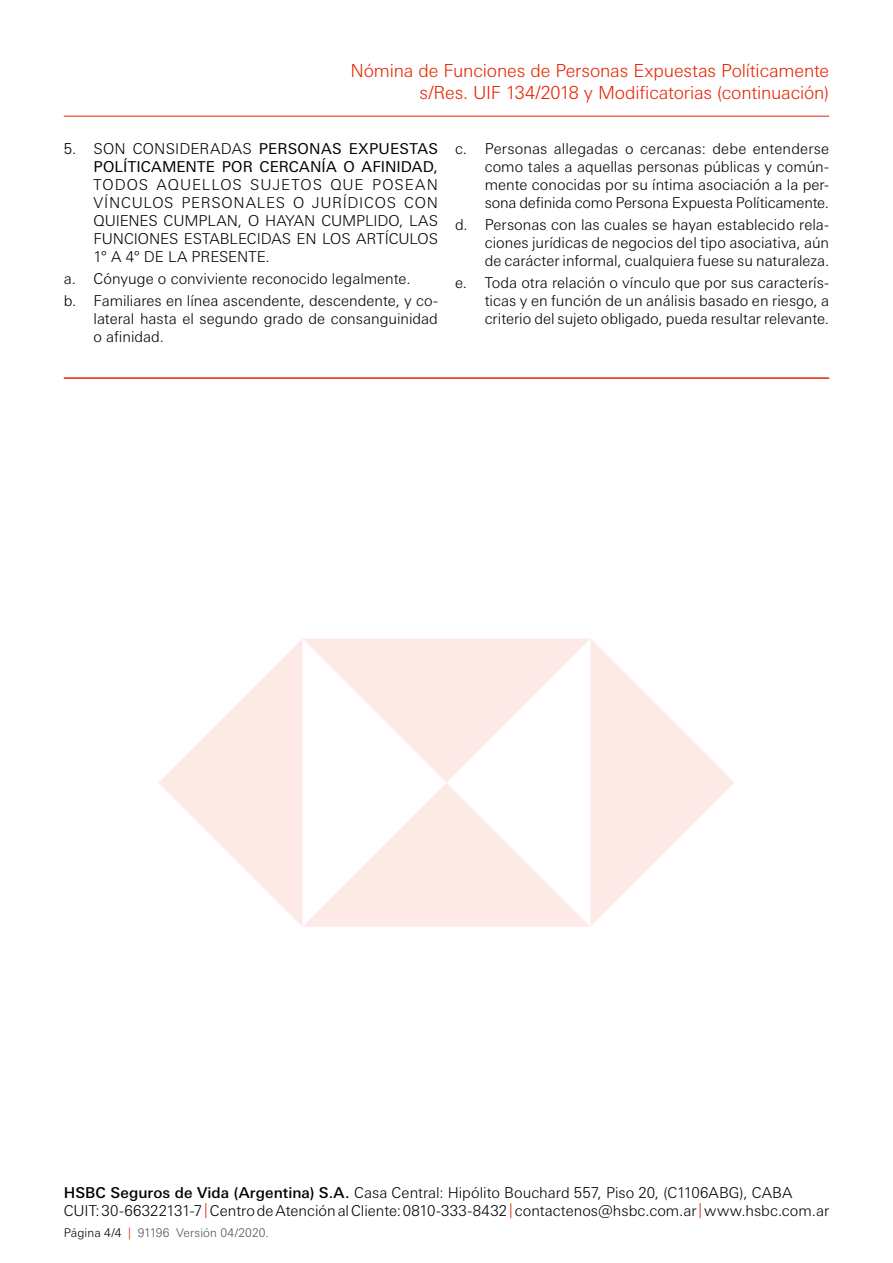
<style>
.page{position:relative;width:893px;height:1263px;background:#fff}
.page>*{position:absolute;margin:0;border:0;box-sizing:border-box;transform-origin:0 0}
.t1{font:300 18px/21.6px "Univers Nextfor HSBC";letter-spacing:-.01em;color:#e72400;text-align:right}
.t2{font:300 15px/18px "Univers Nextfor HSBC";color:#000;text-align:justify}
.t3{font:15px/18px "Univers Nextfor HSBC";letter-spacing:.01em;color:#000;text-align:right}
.t4{font:300 12px "Univers Nextfor HSBC";letter-spacing:.005em;color:#504f53}
.s1{font-weight:300}
.s2{font-weight:500}
.s3{color:#e72400}
.s4{color:#000}
</style>
<div class="page">
<hr style="left:64px;top:116px;width:765px;height:1px;background:#e72400">
<hr style="left:64px;top:377px;width:765px;height:2px;background:#e72400">
<svg style="left:159px;top:639px;width:575px;height:288px"></svg>
<p class="t1" style="left:350px;top:60px;width:480px">Nómina de Funciones de Personas Expuestas Políticamente s/Res. UIF 134/2018 y Modificatorias (continuación)</p>
<p class="t3" style="left:64px;top:139px;width:376px"><span class="s1">5. SON CONSIDERADAS</span> PERSONAS EXPUESTAS<br>POLÍTICAMENTE POR CERCANÍA O AFINIDAD,</p>
<p class="t2" style="left:94px;top:175px;width:346px">TODOS AQUELLOS SUJETOS QUE POSEAN VÍNCULOS PERSONALES O JURÍDICOS CON QUIENES CUMPLAN, O HAYAN CUMPLIDO, LAS FUNCIONES ESTABLECIDAS EN LOS ARTÍCULOS 1° A 4° DE LA PRESENTE.</p>
<p class="t2" style="left:64px;top:267px;width:376px;line-height:22.2px">a. Cónyuge o conviviente reconocido legalmente.<br>b. Familiares en línea ascendente, descendente, y co-</p>
<p class="t2" style="left:94px;top:310px;width:346px">lateral hasta el segundo grado de consanguinidad o afinidad.</p>
<p class="t2" style="left:485px;top:139px;width:346px;text-indent:-30px">c. Personas allegadas o cercanas: debe entenderse como tales a aquellas personas públicas y común&shy;mente conocidas por su íntima asociación a la per&shy;sona definida como Persona Expuesta Políticamente.</p>
<p class="t2" style="left:485px;top:216px;width:346px;text-indent:-30px">d. Personas con las cuales se hayan establecido rela&shy;ciones jurídicas de negocios del tipo asociativa, aún de carácter informal, cualquiera fuese su naturaleza.</p>
<p class="t2" style="left:485px;top:274px;width:346px;text-indent:-30px">e. Toda otra relación o vínculo que por sus caracterís&shy;ticas y en función de un análisis basado en riesgo, a criterio del sujeto obligado, pueda resultar relevante.</p>
<p class="t2" style="left:64px;top:1184px;width:767px"><span class="s2">HSBC Seguros de Vida (Argentina) S.A.</span> Casa Central: Hipólito Bouchard 557, Piso 20, (C1106ABG), CABA<br>CUIT: 30-66322131-7 <span class="s3">|</span> Centro de Atención al Cliente: 0810-333-8432 <span class="s3">|</span> contactenos@hsbc.com.ar <span class="s3">|</span> www.hsbc.com.ar</p>
<p class="t4" style="left:64px;top:1226px;width:207px"><span class="s4">Página 4/4</span> <span class="s3">|</span> 91196 Versión 04/2020.</p>
</div>
